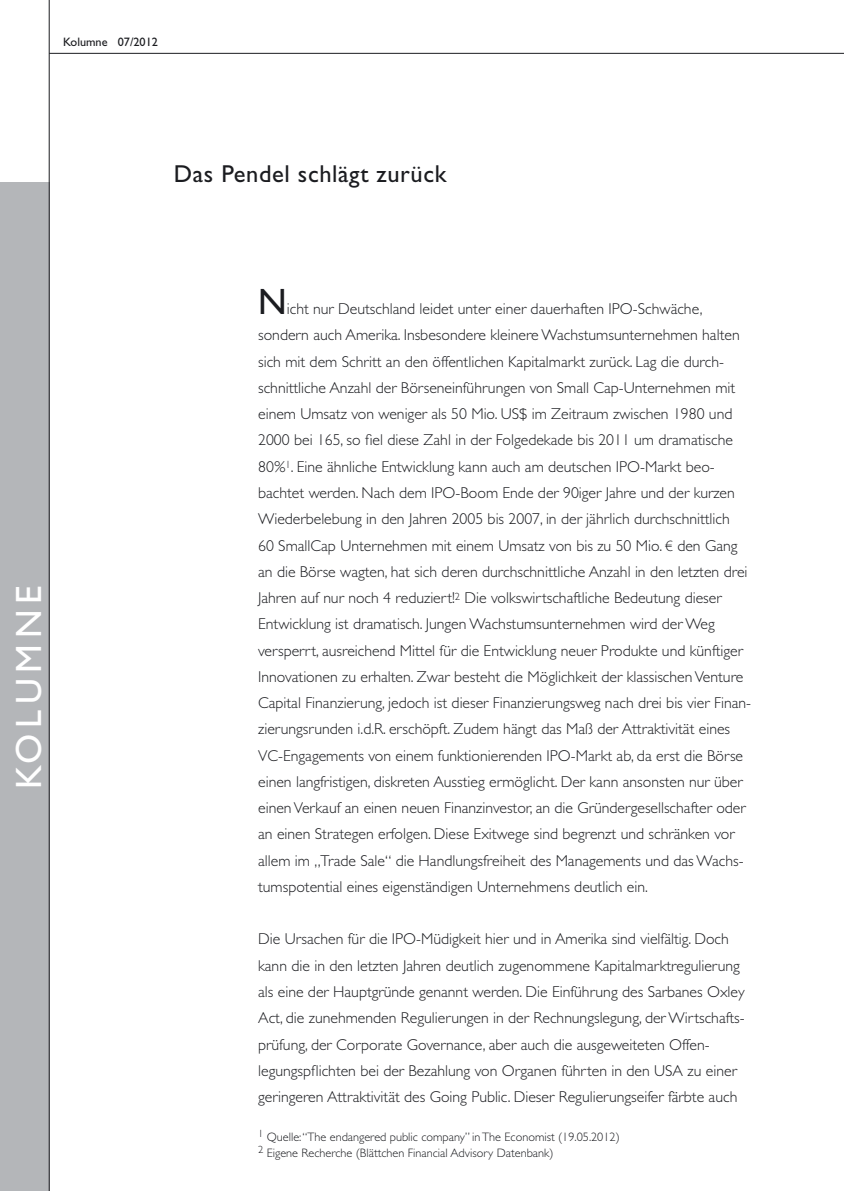
<style>
.page{position:relative;width:844px;height:1191px;background:#fff}
.page>*{position:absolute;margin:0;border:0;box-sizing:border-box;transform-origin:0 0}
.t1{font:36.75px "Gill Sans";letter-spacing:.15em;color:#fff}
.t2{font:36.75px "Gill Sans";color:#1b1c20}
.t3{font:24.5px "Gill Sans";letter-spacing:.025em;color:#1b1c20}
.t4{font:300 15.75px/26.2px "Gill Sans";color:#1b1c20}
.t5{font:300 12.25px/15.8px "Gill Sans";color:#1b1c20}
.t6{font:12.25px "Gill Sans";color:#1b1c20}
.s1{font-family:"Myriad Pro"}
</style>
<div class="page">
<div style="left:0;top:182px;width:49px;height:1009px;background:#b4b6b9"></div>
<hr style="left:49px;top:53px;width:794px;height:1px;background:#1b1c20">
<hr style="left:49px;top:0;width:1px;height:1191px;background:#1b1c20">
<p class="t6" style="left:63px;top:35px;width:46px">Kolumne</p>
<p class="t6" style="left:118px;top:35px;width:42px">07/2012</p>
<h1 class="t1" style="left:8px;top:788px;width:204px;rotate:-90deg">KOLUMNE</h1>
<h2 class="t3" style="left:174px;top:160px;width:274px">Das Pendel schlägt zurück</h2>
<h1 class="t2" style="left:258px;top:281px;width:30px">N</h1>
<p class="t4" style="left:258px;top:296px;width:494px;text-indent:29px">icht nur Deutschland leidet unter einer dauerhaften IPO-Schwäche, sondern auch Amerika. Insbesondere kleinere Wachstumsunternehmen halten sich mit dem Schritt an den öffentlichen Kapitalmarkt zurück. Lag die durch&shy;schnittliche Anzahl der Börseneinführungen von Small Cap-Unternehmen mit einem Umsatz von weniger als 50 Mio. US$ im Zeitraum zwischen 1980 und 2000 bei 165, so fiel diese Zahl in der Folgedekade bis 2011 um dramatische 80%<sup>1</sup>. Eine ähnliche Entwicklung kann auch am deutschen IPO-Markt beo&shy;bachtet werden. Nach dem IPO-Boom Ende der 90iger Jahre und der kurzen Wiederbelebung in den Jahren 2005 bis 2007, in der jährlich durchschnittlich<br>60 SmallCap Unternehmen mit einem Umsatz von bis zu 50 Mio. <span class="s1">€</span> den Gang an die Börse wagten, hat sich deren durchschnittliche Anzahl in den letzten drei Jahren auf nur noch 4 reduziert!<sup>2</sup> Die volkswirtschaftliche Bedeutung dieser Entwicklung ist dramatisch. Jungen Wachstumsunternehmen wird der Weg versperrt, ausreichend Mittel für die Entwicklung neuer Produkte und künftiger Innovationen zu erhalten. Zwar besteht die Möglichkeit der klassischen Venture Capital Finanzierung, jedoch ist dieser Finanzierungsweg nach drei bis vier Finan&shy;zierungsrunden i.d.R. erschöpft. Zudem hängt das Maß der Attraktivität eines VC-Engagements von einem funktionierenden IPO-Markt ab, da erst die Börse einen langfristigen, diskreten Ausstieg ermöglicht. Der kann ansonsten nur über einen Verkauf an einen neuen Finanzinvestor, an die Gründergesellschafter oder an einen Strategen erfolgen. Diese Exitwege sind begrenzt und schränken vor allem im „Trade Sale“ die Handlungsfreiheit des Managements und das Wachs&shy;tumspotential eines eigenständigen Unternehmens deutlich ein.</p>
<p class="t4" style="left:258px;top:926px;width:488px">Die Ursachen für die IPO-Müdigkeit hier und in Amerika sind vielfältig. Doch kann die in den letzten Jahren deutlich zugenommene Kapitalmarktregulierung als eine der Hauptgründe genannt werden. Die Einführung des Sarbanes Oxley Act, die zunehmenden Regulierungen in der Rechnungslegung, der Wirtschafts&shy;prüfung, der Corporate Governance, aber auch die ausgeweiteten Offen&shy;legungspflichten bei der Bezahlung von Organen führten in den USA zu einer geringeren Attraktivität des Going Public. Dieser Regulierungseifer färbte auch</p>
<p class="t5" style="left:258px;top:1129px;width:363px"><sup>1</sup> Quelle: “The endangered public company” in The Economist (19.05.2012)<br><sup>2</sup> Eigene Recherche (Blättchen Financial Advisory Datenbank)</p>
</div>
